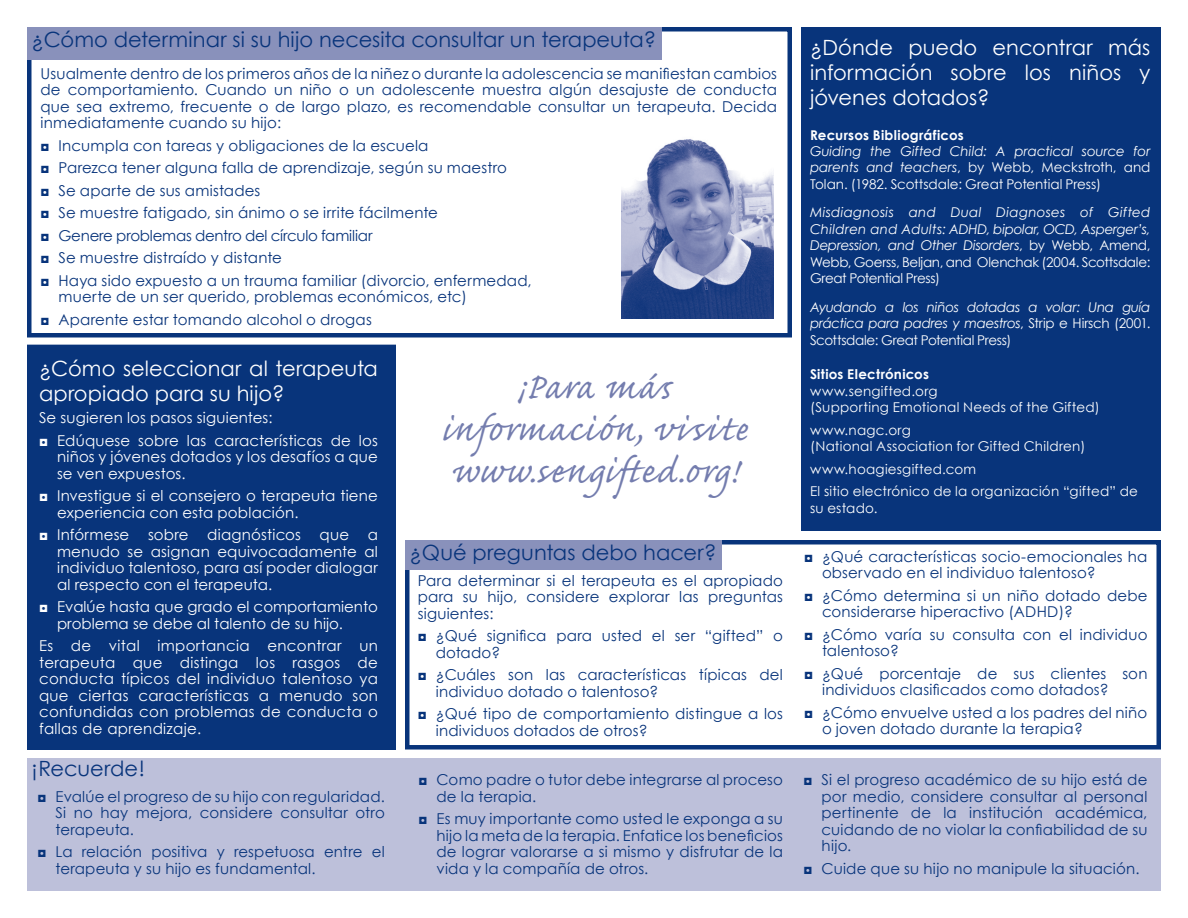
<style>
.page{position:relative;width:1188px;height:918px;background:#fff}
.page>*{position:absolute;margin:0;border:0;box-sizing:border-box;transform-origin:0 0}
.t1{font:46.5px/42px "Caflisch Script Pro";letter-spacing:.04em;color:#747dae;text-align:center}
.t2{font:21px/25.2px "Century Gothic";color:#fff}
.t3{font:21px "Century Gothic";color:#08347b}
.t4{font:15px/16.5px "Century Gothic";letter-spacing:.01em;color:#08347b}
.t5{font:15px/16.5px "Century Gothic";letter-spacing:.01em;color:#fff}
.t6{font:italic 13.5px/16.5px "Century Gothic";letter-spacing:-.025em;color:#fff;text-align:justify}
.t7{font:13.5px/16.5px "Century Gothic";letter-spacing:.015em;color:#fff}
.t8{font:700 13.5px "Century Gothic";letter-spacing:.02em;color:#fff}
.s1{font-style:italic}
.s2{font-style:normal}
</style>
<div class="page">
<div style="left:405px;top:540px;width:756px;height:210px;border:4px solid #08347b"></div>
<div style="left:27px;top:27px;width:765px;height:311px;border:4px solid #08347b"></div>
<div style="left:27px;top:758px;width:1134px;height:133px;background:#bdc0da"></div>
<div style="left:27px;top:345px;width:369px;height:405px;background:#08347b"></div>
<div style="left:405px;top:540px;width:316px;height:30px;background:#8991bb"></div>
<div style="left:801px;top:27px;width:360px;height:504px;background:#08347b"></div>
<div style="left:27px;top:27px;width:635px;height:33px;background:#8991bb"></div>
<img style="left:621px;top:139px;width:152px;height:179px">
<h2 class="t3" style="left:32px;top:25px;width:626px">¿Cómo determinar si su hijo necesita consultar un terapeuta?</h2>
<p class="t4" style="left:40px;top:65px;width:738px;text-align:justify">Usualmente dentro de los primeros años de la niñez o durante la adolescencia se manifiestan cambios de comportamiento. Cuando un niño o un adolescente muestra algún desajuste de conducta que sea extremo, frecuente o de largo plazo, es recomendable consultar un terapeuta. Decida inmediatamente cuando su hijo:</p>
<p class="t4" style="left:40px;top:134px;width:493px;line-height:22.5px">◘ Incumpla con tareas y obligaciones de la escuela<br>◘ Parezca tener alguna falla de aprendizaje, según su maestro<br>◘ Se aparte de sus amistades<br>◘ Se muestre fatigado, sin ánimo o se irrite fácilmente<br>◘ Genere problemas dentro del círculo familiar<br>◘ Se muestre distraído y distante<br>◘ Haya sido expuesto a un trauma familiar (divorcio, enfermedad,</p>
<p class="t4" style="left:40px;top:285px;width:428px;line-height:22.5px;text-indent:18px">muerte de un ser querido, problemas económicos, etc) ◘ Aparente estar tomando alcohol o drogas</p>
<h2 class="t2" style="left:39px;top:355px;width:340px">¿Cómo seleccionar al terapeuta apropiado para su hijo?</h2>
<p class="t5" style="left:39px;top:407px;width:340px;line-height:22.5px">Se sugieren los pasos siguientes:<br>◘ Edúquese sobre las características de los</p>
<p class="t5" style="left:57px;top:449px;width:323px">niños y jóvenes dotados y los desafíos a que se ven expuestos.</p>
<p class="t5" style="left:57px;top:488px;width:322px;text-indent:-18px">◘ Investigue si el consejero o terapeuta tiene experiencia con esta población.</p>
<p class="t5" style="left:57px;top:527px;width:323px;text-align:justify;text-indent:-18px">◘ Infórmese sobre diagnósticos que a menudo se asignan equivocadamente al individuo talentoso, para así poder dialogar al respecto con el terapeuta.</p>
<p class="t5" style="left:57px;top:599px;width:323px;text-indent:-18px">◘ Evalúe hasta que grado el comportamiento problema se debe al talento de su hijo.</p>
<p class="t5" style="left:39px;top:638px;width:341px;text-align:justify">Es de vital importancia encontrar un terapeuta que distinga los rasgos de conducta típicos del individuo talentoso ya que ciertas características a menudo son confundidas con problemas de conducta o fallas de aprendizaje.</p>
<h2 class="t3" style="left:32px;top:754px;width:115px">¡Recuerde!</h2>
<p class="t4" style="left:56px;top:788px;width:331px;text-align:justify;text-indent:-18px">◘ Evalúe el progreso de su hijo con regularidad.<br>Si no hay mejora, considere consultar otro terapeuta.</p>
<p class="t4" style="left:56px;top:843px;width:331px;text-indent:-18px">◘ La relación positiva y respetuosa entre el terapeuta y su hijo es fundamental.</p>
<h1 class="t1" style="left:441px;top:371px;width:308px">¡Para más información, visite www.sengifted.org!</h1>
<h2 class="t3" style="left:410px;top:538px;width:309px">¿Qué preguntas debo hacer?</h2>
<p class="t4" style="left:418px;top:572px;width:367px;text-align:justify">Para determinar si el terapeuta es el apropiado para su hijo, considere explorar las preguntas siguientes:</p>
<p class="t4" style="left:436px;top:627px;width:349px;text-indent:-18px">◘ ¿Qué significa para usted el ser “gifted” o dotado?</p>
<p class="t4" style="left:436px;top:666px;width:349px;text-indent:-18px">◘ ¿Cuáles son las características típicas del individuo dotado o talentoso?</p>
<p class="t4" style="left:436px;top:705px;width:349px;text-indent:-18px">◘ ¿Qué tipo de comportamiento distingue a los individuos dotados de otros?</p>
<p class="t4" style="left:437px;top:771px;width:348px;text-indent:-18px">◘ Como padre o tutor debe integrarse al proceso de la terapia.</p>
<p class="t4" style="left:437px;top:810px;width:348px;text-align:justify;text-indent:-18px">◘ Es muy importante como usted le exponga a su hijo la meta de la terapia. Enfatice los beneficios de lograr valorarse a si mismo y disfrutar de la vida y la compañía de otros.</p>
<h2 class="t2" style="left:810px;top:34px;width:342px;text-align:justify">¿Dónde puedo encontrar más información sobre los niños y jóvenes dotados?</h2>
<p class="t8" style="left:810px;top:124px;width:155px">Recursos Bibliográficos</p>
<p class="t7" style="left:810px;top:143px;width:342px;text-align:justify"><span class="s1">Guiding the Gifted Child: A practical source for parents and teachers</span>, by Webb, Meckstroth, and Tolan. (1982. Scottsdale: Great Potential Press)</p>
<p class="t6" style="left:810px;top:204px;width:342px">Misdiagnosis and Dual Diagnoses of Gifted Children and Adults: ADHD, bipolar, OCD, Asperger’s, Depression, and Other Disorders<span class="s2">, by Webb, Amend, Webb, Goerss, Beljan, and Olenchak (2004. Scottsdale:<br>Great Potential Press)</span></p>
<p class="t6" style="left:810px;top:299px;width:342px">Ayudando a los niños dotadas a volar: Una guía práctica para padres y maestros<span class="s2">, Strip e Hirsch (2001.<br>Scottsdale: Great Potential Press)</span></p>
<p class="t8" style="left:810px;top:364px;width:121px">Sitios Electrónicos</p>
<p class="t7" style="left:810px;top:383px;width:291px">www.sengifted.org<br>(Supporting Emotional Needs of the Gifted)</p>
<p class="t7" style="left:810px;top:422px;width:277px">www.nagc.org<br>(National Association for Gifted Children)</p>
<p class="t7" style="left:810px;top:458px;width:329px;line-height:22.5px">www.hoagiesgifted.com<br>El sitio electrónico de la organización “gifted” de</p>
<p class="t7" style="left:810px;top:500px;width:69px">su estado.</p>
<p class="t4" style="left:822px;top:548px;width:327px;text-indent:-18px">◘ ¿Qué características socio-emocionales ha observado en el individuo talentoso?</p>
<p class="t4" style="left:822px;top:587px;width:327px;text-indent:-18px">◘ ¿Cómo determina si un niño dotado debe considerarse hiperactivo (ADHD)?</p>
<p class="t4" style="left:822px;top:626px;width:327px;text-indent:-18px">◘ ¿Cómo varía su consulta con el individuo talentoso?</p>
<p class="t4" style="left:822px;top:665px;width:327px;text-indent:-18px">◘ ¿Qué porcentaje de sus clientes son individuos clasificados como dotados?</p>
<p class="t4" style="left:822px;top:704px;width:327px;text-indent:-18px">◘ ¿Cómo envuelve usted a los padres del niño o joven dotado durante la terapia?</p>
<p class="t4" style="left:822px;top:771px;width:327px;text-align:justify;text-indent:-18px">◘ Si el progreso académico de su hijo está de por medio, considere consultar al personal pertinente de la institución académica, cuidando de no violar la confiabilidad de su hijo.</p>
<p class="t4" style="left:804px;top:860px;width:337px">◘ Cuide que su hijo no manipule la situación.</p>
</div>
